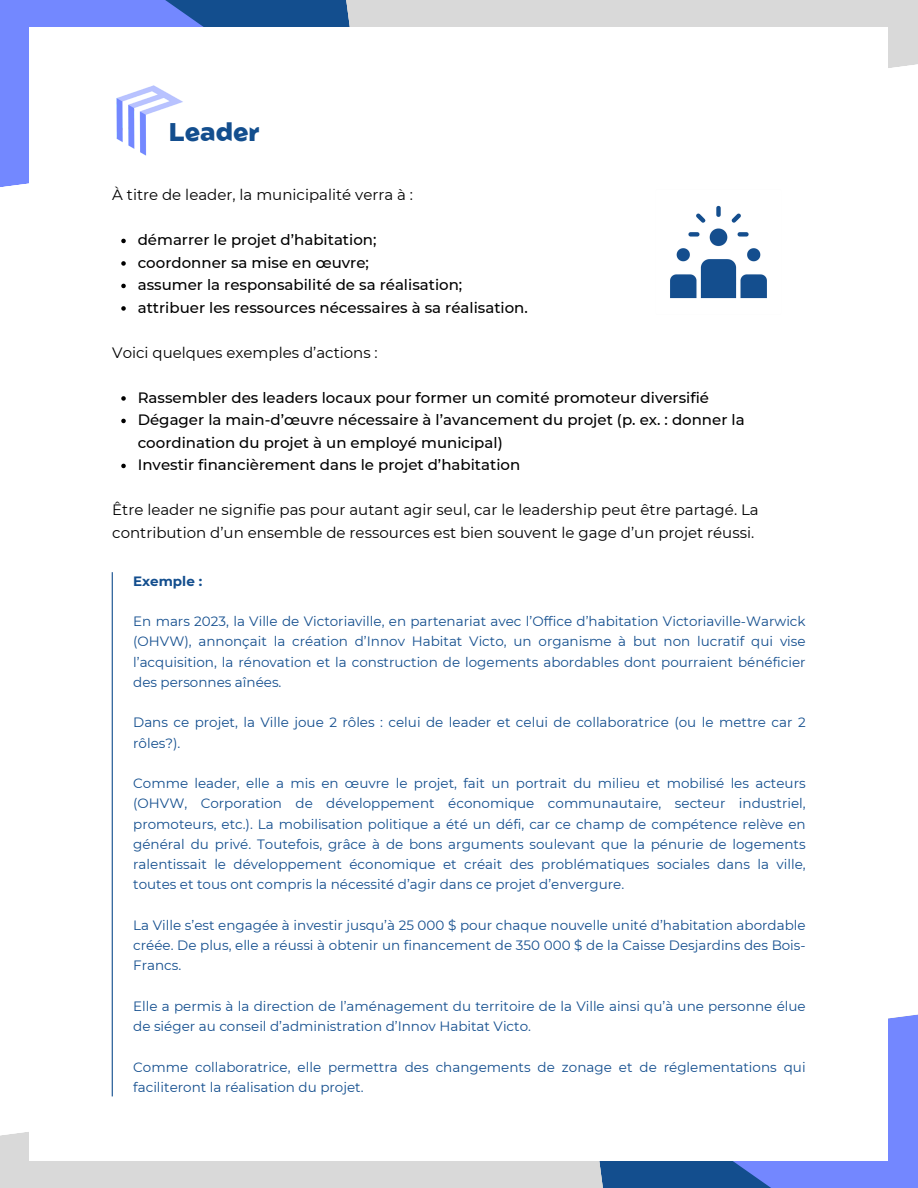
<style>
.page{position:relative;width:918px;height:1188px;background:#fff}
.page>*{position:absolute;margin:0;border:0;box-sizing:border-box;transform-origin:0 0}
.t1{font:900 25.5px "Geom";color:#134e8e}
.t2{font:500 15px/22.5px "Montserrat";color:#000}
.t3{font:15px/22.5px "Montserrat";color:#000}
.t4{font:13.5px/20.2px "Montserrat";color:#134e8e;text-align:justify}
.t5{font:700 13.5px "Montserrat";color:#134e8e}
</style>
<div class="page">
<div style="left:0;top:1132px;width:586px;height:56px;background:#d9d9d9"></div>
<div style="left:364px;top:0;width:554px;height:68px;background:#d9d9d9"></div>
<svg style="left:586px;top:1014px;width:332px;height:174px;background:#5978db"></svg>
<svg style="left:0;top:0;width:364px;height:187px;background:#5979db"></svg>
<div style="left:30px;top:27px;width:858px;height:1134px;background:#fff"></div>
<svg style="left:121px;top:239px;width:5px;height:4px"></svg>
<svg style="left:121px;top:261px;width:5px;height:5px"></svg>
<svg style="left:121px;top:284px;width:5px;height:4px"></svg>
<svg style="left:121px;top:306px;width:5px;height:5px"></svg>
<svg style="left:121px;top:396px;width:5px;height:5px"></svg>
<svg style="left:121px;top:419px;width:5px;height:4px"></svg>
<svg style="left:121px;top:464px;width:5px;height:4px"></svg>
<img style="left:670px;top:205px;width:97px;height:94px">
<img style="left:116px;top:85px;width:67px;height:71px">
<hr style="left:112px;top:572px;width:1px;height:524px;background:#134e8e">
<p class="t1" style="left:169px;top:122px;width:92px">Leader</p>
<p class="t3" style="left:112px;top:184px;width:302px">À titre de leader, la municipalité verra à :</p>
<p class="t2" style="left:138px;top:229px;width:240px">démarrer le projet d’habitation;</p>
<p class="t2" style="left:138px;top:251px;width:233px">coordonner sa mise en œuvre;</p>
<p class="t2" style="left:138px;top:274px;width:326px">assumer la responsabilité de sa réalisation;</p>
<p class="t2" style="left:138px;top:296px;width:392px">attribuer les ressources nécessaires à sa réalisation.</p>
<p class="t3" style="left:112px;top:341px;width:267px">Voici quelques exemples d’actions :</p>
<p class="t2" style="left:138px;top:386px;width:573px">Rassembler des leaders locaux pour former un comité promoteur diversifié</p>
<p class="t2" style="left:138px;top:409px;width:608px">Dégager la main-d’œuvre nécessaire à l’avancement du projet (p. ex. : donner la coordination du projet à un employé municipal)</p>
<p class="t2" style="left:138px;top:454px;width:384px">Investir financièrement dans le projet d’habitation</p>
<p class="t3" style="left:112px;top:499px;width:648px">Être leader ne signifie pas pour autant agir seul, car le leadership peut être partagé. La contribution d’un ensemble de ressources est bien souvent le gage d’un projet réussi.</p>
<p class="t5" style="left:133px;top:572px;width:71px">Exemple :</p>
<p class="t4" style="left:133px;top:611px;width:674px">En mars 2023, la Ville de Victoriaville, en partenariat avec l’Office d’habitation Victoriaville-Warwick (OHVW), annonçait la création d’Innov Habitat Victo, un organisme à but non lucratif qui vise l’acquisition, la rénovation et la construction de logements abordables dont pourraient bénéficier des personnes aînées.</p>
<p class="t4" style="left:133px;top:712px;width:674px">Dans ce projet, la Ville joue 2 rôles : celui de leader et celui de collaboratrice (ou le mettre car 2 rôles?).</p>
<p class="t4" style="left:133px;top:773px;width:674px">Comme leader, elle a mis en œuvre le projet, fait un portrait du milieu et mobilisé les acteurs (OHVW, Corporation de développement économique communautaire, secteur industriel, promoteurs, etc.). La mobilisation politique a été un défi, car ce champ de compétence relève en général du privé. Toutefois, grâce à de bons arguments soulevant que la pénurie de logements ralentissait le développement économique et créait des problématiques sociales dans la ville, toutes et tous ont compris la nécessité d’agir dans ce projet d’envergure.</p>
<p class="t4" style="left:133px;top:915px;width:674px">La Ville s’est engagée à investir jusqu’à 25 000 $ pour chaque nouvelle unité d’habitation abordable créée. De plus, elle a réussi à obtenir un financement de 350 000 $ de la Caisse Desjardins des Bois-Francs.</p>
<p class="t4" style="left:133px;top:996px;width:674px">Elle a permis à la direction de l’aménagement du territoire de la Ville ainsi qu’à une personne élue de siéger au conseil d’administration d’Innov Habitat Victo.</p>
<p class="t4" style="left:133px;top:1057px;width:674px">Comme collaboratrice, elle permettra des changements de zonage et de réglementations qui faciliteront la réalisation du projet.</p>
</div>
